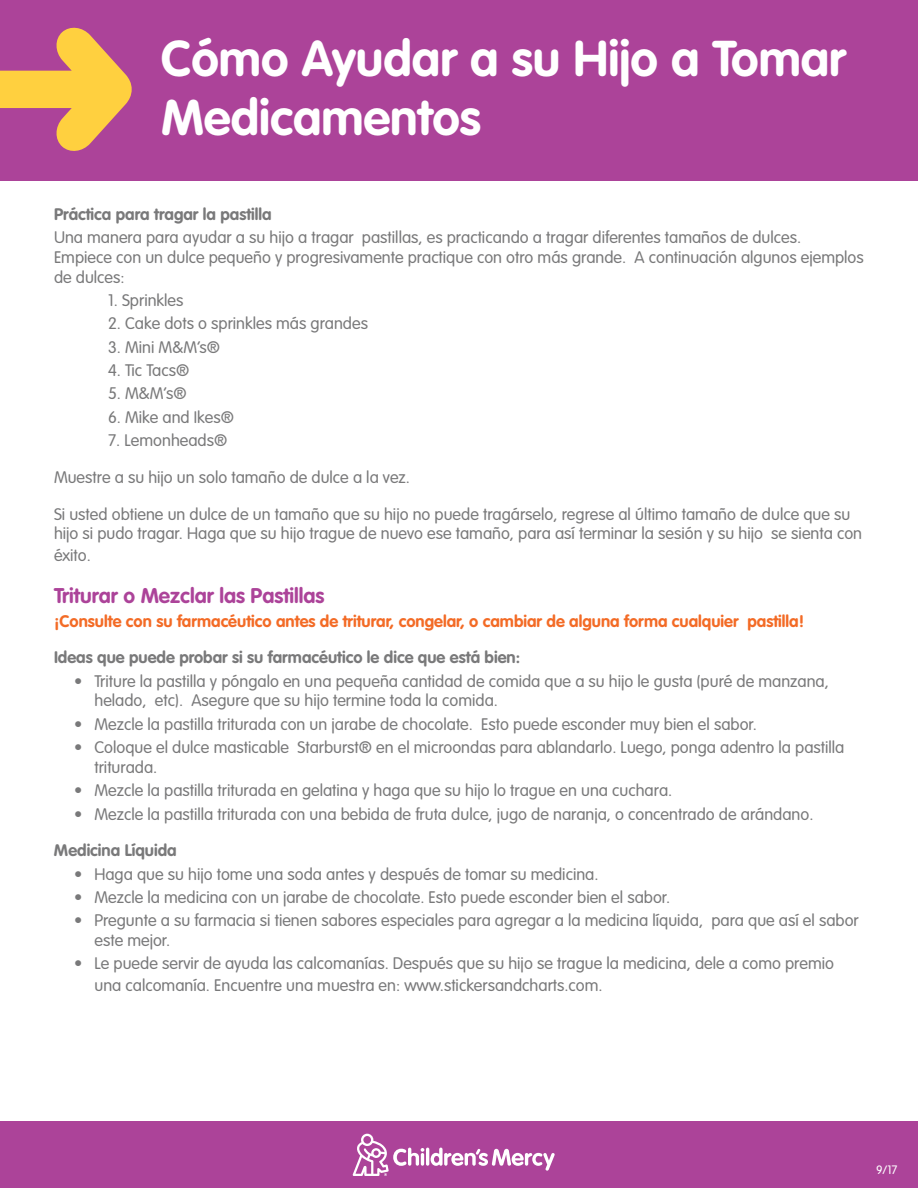
<style>
.page{position:relative;width:918px;height:1188px;background:#fff}
.page>*{position:absolute;margin:0;border:0;box-sizing:border-box;transform-origin:0 0}
.t1{font:700 49.5px/59.4px "VAG Rounded Std";color:#fff}
.t2{font:700 21px "VAG Rounded Std";color:#ac4399}
.t3{font:300 16.5px/19.8px "VAG Rounded Std";color:#79797a}
.t4{font:700 16.5px "VAG Rounded Std";color:#79797a}
.t5{font:700 16.5px "VAG Rounded Std";color:#f36b26}
.t6{font:300 12px "VAG Rounded Std";color:#fff}
</style>
<div class="page">
<div style="left:0;top:0;width:918px;height:181px;background:#ac4399"></div>
<div style="left:0;top:1121px;width:918px;height:67px;background:#ac4399"></div>
<svg style="left:0;top:28px;width:132px;height:123px"></svg>
<svg style="left:353px;top:1134px;width:71px;height:42px"></svg>
<hr style="left:426px;top:1148px;width:3px;height:18px;background:#fff;border-radius:2px">
<svg style="left:431px;top:1148px;width:124px;height:23px"></svg>
<h1 class="t1" style="left:161px;top:30px;width:686px">Cómo Ayudar a su Hijo a Tomar<br>Medicamentos</h1>
<p class="t4" style="left:54px;top:204px;width:219px">Práctica para tragar la pastilla</p>
<p class="t3" style="left:54px;top:228px;width:811px">Una manera para ayudar a su hijo a tragar pastillas, es practicando a tragar diferentes tamaños de dulces.<br>Empiece con un dulce pequeño y progresivamente practique con otro más grande. A continuación algunos ejemplos de dulces:</p>
<p class="t3" style="left:108px;top:291px;width:77px">1. Sprinkles</p>
<p class="t3" style="left:108px;top:314px;width:262px">2. Cake dots o sprinkles más grandes</p>
<p class="t3" style="left:108px;top:338px;width:114px">3. Mini M&amp;M’s®</p>
<p class="t3" style="left:108px;top:361px;width:83px">4. Tic Tacs®</p>
<p class="t3" style="left:108px;top:384px;width:80px">5. M&amp;M’s®</p>
<p class="t3" style="left:108px;top:408px;width:128px">6. Mike and Ikes®</p>
<p class="t3" style="left:108px;top:431px;width:121px">7. Lemonheads®</p>
<p class="t3" style="left:54px;top:468px;width:358px">Muestre a su hijo un solo tamaño de dulce a la vez.</p>
<p class="t3" style="left:54px;top:505px;width:810px">Si usted obtiene un dulce de un tamaño que su hijo no puede tragárselo, regrese al último tamaño de dulce que su hijo si pudo tragar. Haga que su hijo trague de nuevo ese tamaño, para así terminar la sesión y su hijo se sienta con</p>
<p class="t3" style="left:54px;top:546px;width:38px">éxito.</p>
<p class="t2" style="left:54px;top:584px;width:272px">Triturar o Mezclar las Pastillas</p>
<p class="t5" style="left:54px;top:611px;width:752px">¡Consulte con su farmacéutico antes de triturar, congelar, o cambiar de alguna forma cualquier pastilla!</p>
<p class="t4" style="left:54px;top:648px;width:468px">Ideas que puede probar si su farmacéutico le dice que está bien:</p>
<p class="t3" style="left:94px;top:672px;width:736px;text-indent:-20px">• Triture la pastilla y póngalo en una pequeña cantidad de comida que a su hijo le gusta (puré de manzana, helado, etc). Asegure que su hijo termine toda la comida.</p>
<p class="t3" style="left:74px;top:715px;width:684px">• Mezcle la pastilla triturada con un jarabe de chocolate. Esto puede esconder muy bien el sabor.</p>
<p class="t3" style="left:94px;top:738px;width:751px;text-indent:-20px">• Coloque el dulce masticable Starburst® en el microondas para ablandarlo. Luego, ponga adentro la pastilla triturada.</p>
<p class="t3" style="left:74px;top:781px;width:600px">• Mezcle la pastilla triturada en gelatina y haga que su hijo lo trague en una cuchara.</p>
<p class="t3" style="left:74px;top:804px;width:741px">• Mezcle la pastilla triturada con una bebida de fruta dulce, jugo de naranja, o concentrado de arándano.</p>
<p class="t4" style="left:54px;top:841px;width:124px">Medicina Líquida</p>
<p class="t3" style="left:74px;top:865px;width:526px">• Haga que su hijo tome una soda antes y después de tomar su medicina.</p>
<p class="t3" style="left:74px;top:888px;width:598px">• Mezcle la medicina con un jarabe de chocolate. Esto puede esconder bien el sabor.</p>
<p class="t3" style="left:94px;top:911px;width:766px;text-indent:-20px">• Pregunte a su farmacia si tienen sabores especiales para agregar a la medicina líquida, para que así el sabor este mejor.</p>
<p class="t3" style="left:94px;top:953px;width:741px;line-height:21.6px;text-indent:-20px">• Le puede servir de ayuda las calcomanías. Después que su hijo se trague la medicina, dele a como premio una calcomanía. Encuentre una muestra en: www.stickersandcharts.com.</p>
<p class="t6" style="left:876px;top:1163px;width:23px">9/17</p>
</div>
